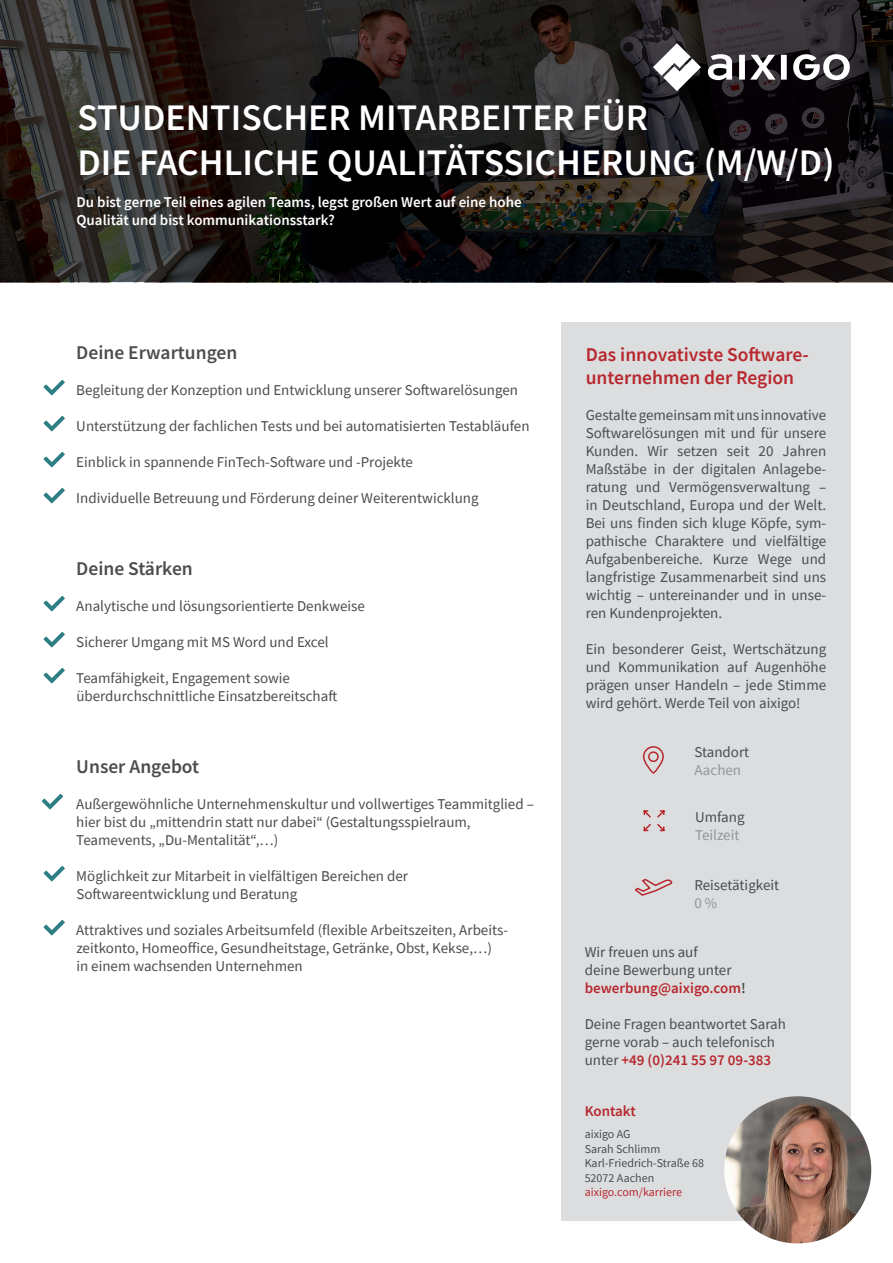
<style>
.page{position:relative;width:893px;height:1263px;background:#fff}
.page>*{position:absolute;margin:0;border:0;box-sizing:border-box;transform-origin:0 0}
.t1{font:600 37.5px/45px "Source Sans Pro";color:#fff}
.t2{font:600 19.5px/23.4px "Source Sans Pro";color:#b7282e}
.t3{font:600 19.5px "Source Sans Pro";color:#4b4c4d}
.t4{font:15px/18px "Source Sans Pro";color:#4b4c4d}
.t5{font:600 15px/18px "Source Sans Pro";color:#fff}
.t6{font:15px "Source Sans Pro";color:#939598}
.t7{font:600 15px "Source Sans Pro";letter-spacing:-.005em;color:#b7282e}
.t8{font:12px/14.4px "Source Sans Pro";color:#4b4c4d}
.t9{font:12px "Source Sans Pro";color:#b7282e}
.s1{font-weight:600;color:#b7282e}
.s2{font-weight:600}
</style>
<div class="page">
<img style="left:0;top:0;width:893px;height:281px">
<svg style="left:44px;top:380px;width:21px;height:15px"></svg>
<svg style="left:44px;top:416px;width:21px;height:15px"></svg>
<svg style="left:44px;top:452px;width:21px;height:15px"></svg>
<svg style="left:44px;top:488px;width:21px;height:15px"></svg>
<svg style="left:44px;top:596px;width:21px;height:15px"></svg>
<svg style="left:44px;top:632px;width:21px;height:15px"></svg>
<svg style="left:44px;top:668px;width:21px;height:15px"></svg>
<svg style="left:42px;top:794px;width:21px;height:15px"></svg>
<svg style="left:44px;top:866px;width:21px;height:15px"></svg>
<svg style="left:44px;top:920px;width:21px;height:15px"></svg>
<div style="left:561px;top:322px;width:289px;height:898px;background:#dcdddf"></div>
<img style="left:724px;top:1096px;width:147px;height:147px">
<svg style="left:708px;top:54px;width:142px;height:26px"></svg>
<svg style="left:653px;top:43px;width:48px;height:48px"></svg>
<svg style="left:643px;top:810px;width:22px;height:22px"></svg>
<svg style="left:642px;top:746px;width:22px;height:28px"></svg>
<svg style="left:635px;top:878px;width:38px;height:18px"></svg>
<h1 class="t1" style="left:77px;top:95px;width:759px">STUDENTISCHER MITARBEITER FÜR<br>DIE FACHLICHE QUALITÄTSSICHERUNG (M/W/D)</h1>
<p class="t5" style="left:77px;top:193px;width:447px">Du bist gerne Teil eines agilen Teams, legst großen Wert auf eine hohe<br>Qualität und bist kommunikationsstark?</p>
<h2 class="t3" style="left:76px;top:340px;width:163px">Deine Erwartungen</h2>
<p class="t4" style="left:76px;top:381px;width:443px">Begleitung der Konzeption und Entwicklung unserer Softwarelösungen</p>
<p class="t4" style="left:76px;top:417px;width:455px">Unterstützung der fachlichen Tests und bei automatisierten Testabläufen</p>
<p class="t4" style="left:76px;top:453px;width:338px">Einblick in spannende FinTech-Software und -Projekte</p>
<p class="t4" style="left:76px;top:489px;width:404px">Individuelle Betreuung und Förderung deiner Weiterentwicklung</p>
<h2 class="t3" style="left:76px;top:556px;width:118px">Deine Stärken</h2>
<p class="t4" style="left:76px;top:597px;width:290px">Analytische und lösungsorientierte Denkweise</p>
<p class="t4" style="left:76px;top:633px;width:254px">Sicherer Umgang mit MS Word und Excel</p>
<p class="t4" style="left:76px;top:669px;width:262px">Teamfähigkeit, Engagement sowie überdurchschnittliche Einsatzbereitschaft</p>
<h2 class="t3" style="left:76px;top:754px;width:124px">Unser Angebot</h2>
<p class="t4" style="left:76px;top:795px;width:459px">Außergewöhnliche Unternehmenskultur und vollwertiges Teammitglied – hier bist du „mittendrin statt nur dabei“ (Gestaltungsspielraum,<br>Teamevents, „Du-Mentalität“,…)</p>
<p class="t4" style="left:76px;top:867px;width:333px">Möglichkeit zur Mitarbeit in vielfältigen Bereichen der<br>Softwareentwicklung und Beratung</p>
<p class="t4" style="left:76px;top:921px;width:433px">Attraktives und soziales Arbeitsumfeld (flexible Arbeitszeiten, Arbeits&shy;zeitkonto, Homeoffice, Gesundheitstage, Getränke, Obst, Kekse,…)<br>in einem wachsenden Unternehmen</p>
<h2 class="t2" style="left:586px;top:342px;width:225px">Das innovativste Software&shy;unternehmen der Region</h2>
<p class="t4" style="left:586px;top:406px;width:242px;text-align:justify">Gestalte gemeinsam mit uns innovative Softwarelösungen mit und für unsere Kunden. Wir setzen seit 20 Jahren Maßstäbe in der digitalen Anlagebe&shy;ratung und Vermögensverwaltung – in Deutschland, Europa und der Welt.<br>Bei uns finden sich kluge Köpfe, sym&shy;pathische Charaktere und vielfältige Aufgabenbereiche. Kurze Wege und langfristige Zusammenarbeit sind uns wichtig – untereinander und in unse&shy;ren Kundenprojekten.</p>
<p class="t4" style="left:586px;top:640px;width:242px;text-align:justify">Ein besonderer Geist, Wertschätzung und Kommunikation auf Augenhöhe prägen unser Handeln – jede Stimme wird gehört. Werde Teil von aixigo!</p>
<p class="t4" style="left:694px;top:742px;width:56px">Standort</p>
<p class="t6" style="left:694px;top:760px;width:48px">Aachen</p>
<p class="t4" style="left:695px;top:808px;width:51px">Umfang</p>
<p class="t6" style="left:695px;top:825px;width:46px">Teilzeit</p>
<p class="t4" style="left:694px;top:876px;width:86px">Reisetätigkeit</p>
<p class="t6" style="left:694px;top:894px;width:24px">0 %</p>
<p class="t4" style="left:585px;top:943px;width:163px">Wir freuen uns auf<br>deine Bewerbung unter <span class="s1">bewerbung@aixigo.com</span><span class="s2">!</span></p>
<p class="t4" style="left:585px;top:1015px;width:203px">Deine Fragen beantwortet Sarah gerne vorab – auch telefonisch unter <span class="s1">+49 (0)241 55 97 09-383</span></p>
<p class="t7" style="left:585px;top:1101px;width:53px">Kontakt</p>
<p class="t8" style="left:585px;top:1127px;width:121px">aixigo AG<br>Sarah Schlimm<br>Karl-Friedrich-Straße 68<br>52072 Aachen</p>
<p class="t9" style="left:585px;top:1184px;width:99px">aixigo.com/karriere</p>
</div>
